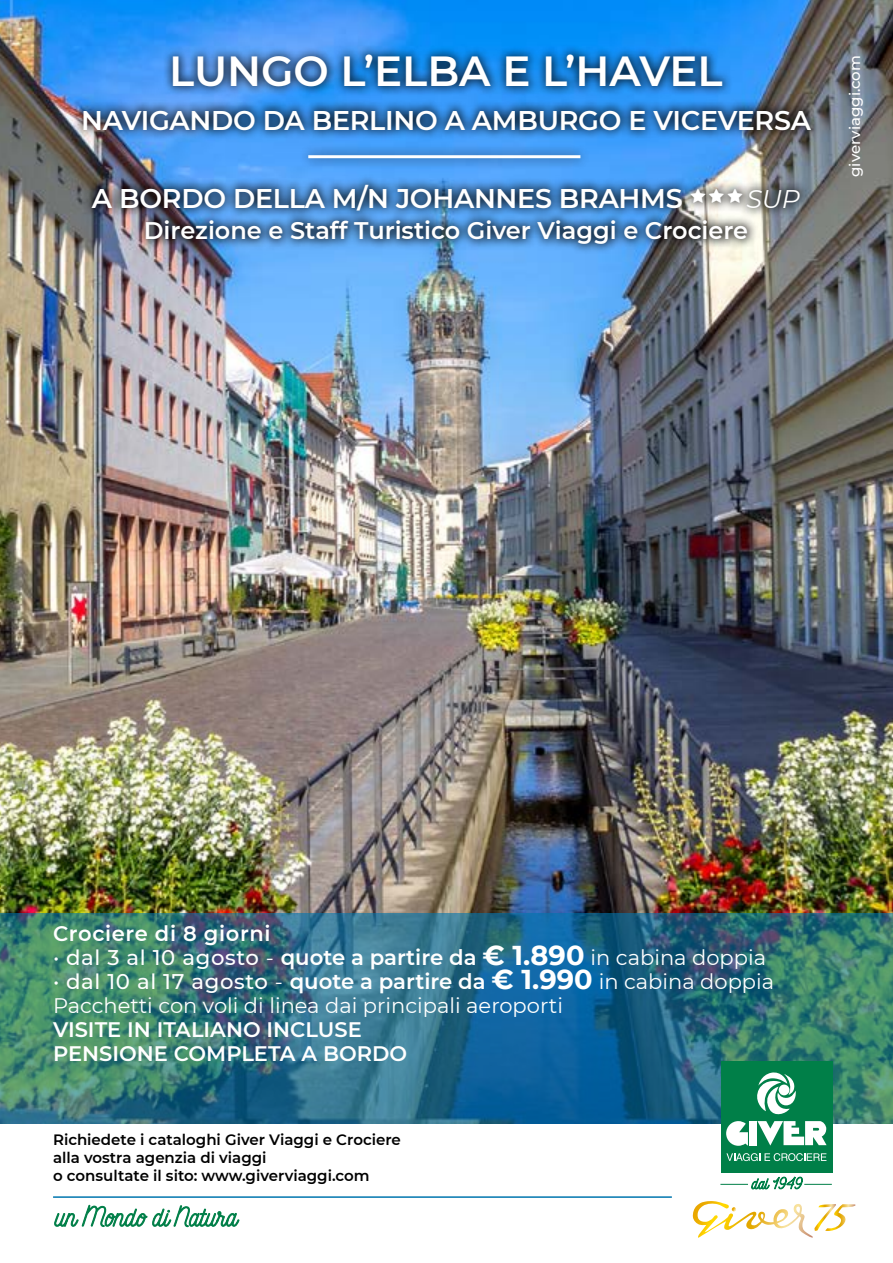
<style>
.page{position:relative;width:893px;height:1263px;background:#fff}
.page>*{position:absolute;margin:0;border:0;box-sizing:border-box;transform-origin:0 0}
.t1{font:600 42px "Montserrat";color:#fff}
.t2{font:600 27px "Montserrat";letter-spacing:-.01em;color:#fff}
.t3{font:italic 25.5px "Montserrat";color:#fff}
.t4{font:600 24px "Montserrat";color:#fff}
.t5{font:500 21.15px "Montserrat";letter-spacing:.03em;color:#fff}
.t6{font:600 21.15px "Montserrat";color:#fff}
.t7{font:21px "Montserrat";color:#fff}
.t8{font:600 21px/24px "Montserrat";color:#fff}
.t9{font:600 21px "Montserrat";letter-spacing:.03em;color:#fff}
.t10{font:600 15px/18px "Montserrat";color:#000}
.t11{font:500 15px "Montserrat";color:#fff}
.s1{font-weight:400}
.s2{font-weight:500}
.s3{font-weight:700;font-size:27.3px}
.s4{font-weight:400;font-size:21px}
.s5{font-weight:600}
</style>
<div class="page">
<img style="left:0;top:0;width:893px;height:913px">
<svg style="left:0;top:913px;width:893px;height:210px;background:#2d7180"></svg>
<div style="left:73px;top:44px;width:748px;height:210px;background:#000;opacity:.75"></div>
<div style="left:298px;top:145px;width:292px;height:24px;background:#000;opacity:.75"></div>
<hr style="left:308px;top:155px;width:272px;height:3px;background:#fff">
<svg style="left:720px;top:1176px;width:112px;height:14px"></svg>
<div style="left:721px;top:1061px;width:111px;height:112px;background:#007f48"></div>
<svg style="left:726px;top:1072px;width:100px;height:74px"></svg>
<svg style="left:726px;top:1153px;width:100px;height:8px"></svg>
<svg style="left:153px;top:1205px;width:86px;height:23px"></svg>
<svg style="left:55px;top:1205px;width:92px;height:21px"></svg>
<svg style="left:692px;top:1201px;width:164px;height:37px"></svg>
<hr style="left:53px;top:1196px;width:619px;height:2px;background:#0076af">
<svg style="left:691px;top:189px;width:51px;height:14px"></svg>
<h1 class="t1" style="left:169px;top:42px;width:555px">LUNGO L’ELBA E L’HAVEL</h1>
<h2 class="t2" style="left:81px;top:101px;width:731px">NAVIGANDO DA BERLINO A AMBURGO E VICEVERSA</h2>
<h2 class="t2" style="left:92px;top:179px;width:592px">A BORDO DELLA M/N JOHANNES BRAHMS</h2>
<h3 class="t3" style="left:746px;top:181px;width:55px">SUP</h3>
<h3 class="t4" style="left:144px;top:214px;width:606px">Direzione e Staff Turistico Giver Viaggi e Crociere</h3>
<p class="t11" style="left:844px;top:177px;width:123px;rotate:-90deg">giverviaggi.com</p>
<h3 class="t9" style="left:53px;top:918px;width:219px">Crociere di 8 giorni</h3>
<h3 class="t6" style="left:53px;top:943px;width:714px"><span class="s1">•</span> <span class="s2">dal 3 al 10 agosto</span> <span class="s1">-</span> quote a partire da <span class="s3">€ 1.890</span> <span class="s4">in cabina doppia</span></h3>
<h3 class="t5" style="left:53px;top:967px;width:723px"><span class="s1">•</span> dal 10 al 17 agosto <span class="s1">-</span> <span class="s5">quote a partire da</span> <span class="s3">€ 1.990</span> <span class="s4">in cabina doppia</span></h3>
<h3 class="t7" style="left:53px;top:991px;width:511px">Pacchetti con voli di linea dai principali aeroporti</h3>
<h3 class="t8" style="left:53px;top:1017px;width:355px">VISITE IN ITALIANO INCLUSE<br>PENSIONE COMPLETA A BORDO</h3>
<p class="t10" style="left:53px;top:1130px;width:349px">Richiedete i cataloghi Giver Viaggi e Crociere alla vostra agenzia di viaggi<br>o consultate il sito: www.giverviaggi.com</p>
</div>
